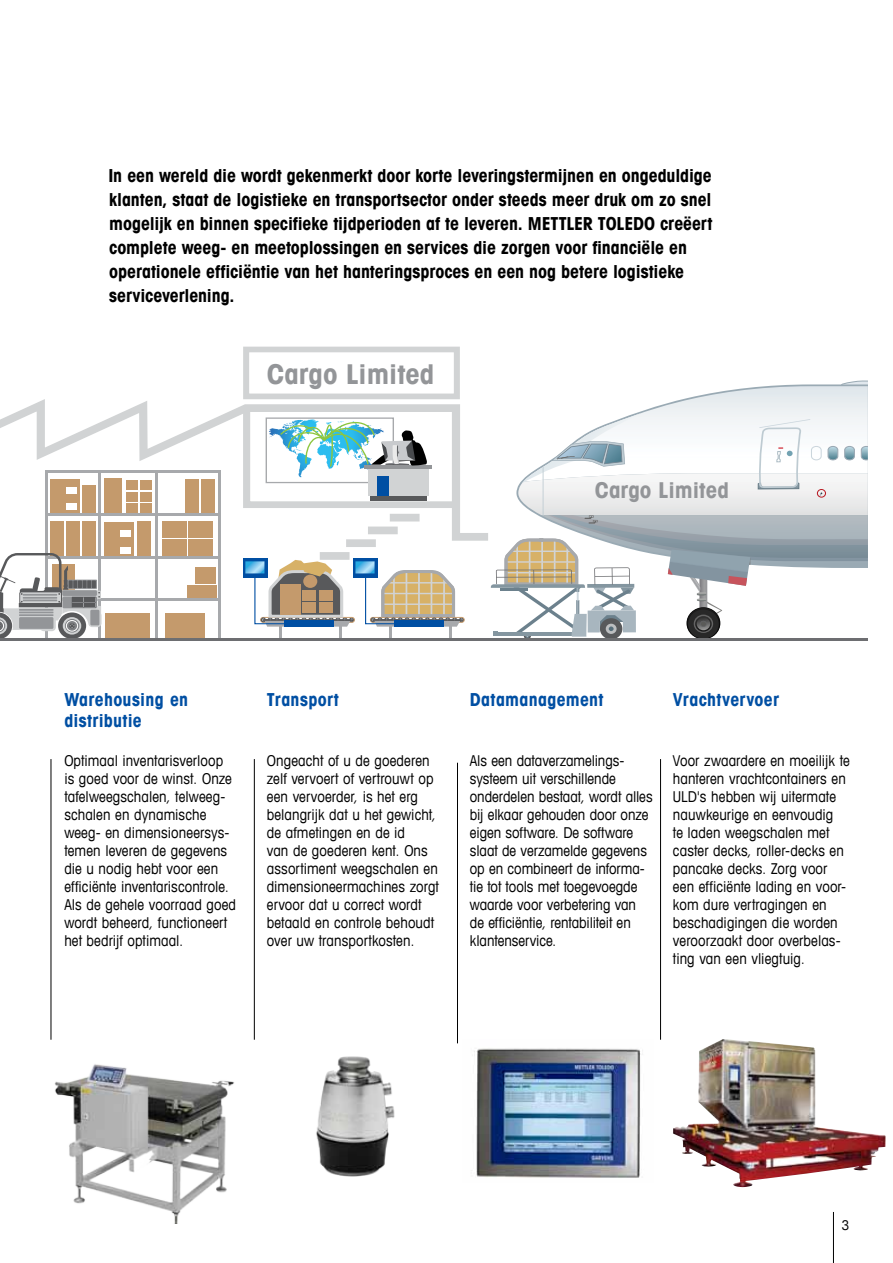
<style>
.page{position:relative;width:893px;height:1263px;background:#fff}
.page>*{position:absolute;margin:0;border:0;box-sizing:border-box;transform-origin:0 0}
.t1{font:700 condensed 27.45px "Avant Garde Com";color:#939598;scale:1.06 1}
.t2{font:700 condensed 21.9px "Avant Garde Com";color:#939598;scale:1.06 1}
.t3{font:700 condensed 18px/24px "Avant Garde Com";letter-spacing:-.005em;color:#000}
.t4{font:700 condensed 18px/21px "Avant Garde Com";letter-spacing:.015em;color:#004fa3}
.t5{font:condensed 15px/18px "Avant Garde Com";letter-spacing:.005em;color:#000}
.t6{font:condensed 13.5px "Avant Garde Com";color:#000}
</style>
<div class="page">
<hr style="left:833px;top:1212px;width:1px;height:51px;background:#000">
<img style="left:54px;top:1064px;width:180px;height:160px">
<div style="left:320px;top:552px;width:30px;height:8px;background:#d1d3d4"></div>
<svg style="left:0;top:399px;width:488px;height:145px"></svg>
<hr style="left:279px;top:620px;width:3px;height:20px;background:#a7a9ac">
<hr style="left:340px;top:621px;width:2px;height:20px;background:#a7a9ac">
<hr style="left:389px;top:620px;width:2px;height:20px;background:#a7a9ac">
<hr style="left:449px;top:621px;width:3px;height:20px;background:#a7a9ac">
<svg style="left:490px;top:380px;width:378px;height:259px"></svg>
<div style="left:243px;top:347px;width:217px;height:52px;border:6px solid #d1d3d4"></div>
<div style="left:390px;top:514px;width:30px;height:8px;background:#d1d3d4"></div>
<div style="left:368px;top:526px;width:30px;height:8px;background:#d1d3d4"></div>
<div style="left:346px;top:539px;width:30px;height:8px;background:#d1d3d4"></div>
<svg style="left:240px;top:400px;width:224px;height:111px"></svg>
<div style="left:353px;top:558px;width:24px;height:19px;background:#004fa3"></div>
<div style="left:243px;top:558px;width:24px;height:19px;background:#004fa3"></div>
<div style="left:378px;top:476px;width:11px;height:19px;background:#004fa3"></div>
<div style="left:187px;top:585px;width:29px;height:13px;background:#c49a6c"></div>
<div style="left:166px;top:626px;width:39px;height:12px;background:#c49a6c"></div>
<div style="left:166px;top:613px;width:39px;height:12px;background:#c49a6c"></div>
<div style="left:106px;top:626px;width:44px;height:12px;background:#c49a6c"></div>
<div style="left:106px;top:613px;width:44px;height:12px;background:#c49a6c"></div>
<div style="left:185px;top:479px;width:14px;height:35px;background:#c49a6c"></div>
<div style="left:201px;top:479px;width:13px;height:35px;background:#c49a6c"></div>
<hr style="left:47px;top:471px;width:173px;height:2px;background:#a7a9ac">
<hr style="left:47px;top:513px;width:173px;height:3px;background:#a7a9ac">
<hr style="left:46px;top:556px;width:174px;height:2px;background:#a7a9ac">
<hr style="left:43px;top:598px;width:177px;height:3px;background:#a7a9ac">
<hr style="left:46px;top:471px;width:2px;height:168px;background:#a7a9ac">
<hr style="left:98px;top:471px;width:2px;height:168px;background:#a7a9ac">
<hr style="left:155px;top:471px;width:2px;height:168px;background:#a7a9ac">
<hr style="left:219px;top:471px;width:2px;height:168px;background:#a7a9ac">
<div style="left:195px;top:568px;width:20px;height:16px;background:#c49a6c"></div>
<div style="left:163px;top:539px;width:24px;height:17px;background:#c49a6c"></div>
<div style="left:188px;top:539px;width:24px;height:17px;background:#c49a6c"></div>
<div style="left:163px;top:521px;width:24px;height:17px;background:#c49a6c"></div>
<div style="left:188px;top:521px;width:24px;height:17px;background:#c49a6c"></div>
<div style="left:50px;top:497px;width:30px;height:16px;background:#c49a6c"></div>
<div style="left:82px;top:485px;width:14px;height:28px;background:#c49a6c"></div>
<div style="left:137px;top:521px;width:13px;height:35px;background:#c49a6c"></div>
<div style="left:104px;top:478px;width:18px;height:34px;background:#c49a6c"></div>
<div style="left:50px;top:479px;width:30px;height:16px;background:#c49a6c"></div>
<div style="left:104px;top:540px;width:30px;height:16px;background:#c49a6c"></div>
<div style="left:104px;top:522px;width:30px;height:16px;background:#c49a6c"></div>
<div style="left:126px;top:503px;width:11px;height:10px;background:#c49a6c"></div>
<div style="left:140px;top:503px;width:12px;height:10px;background:#c49a6c"></div>
<div style="left:126px;top:492px;width:11px;height:9px;background:#c49a6c"></div>
<div style="left:140px;top:492px;width:12px;height:9px;background:#c49a6c"></div>
<div style="left:126px;top:480px;width:11px;height:10px;background:#c49a6c"></div>
<div style="left:140px;top:480px;width:12px;height:10px;background:#c49a6c"></div>
<div style="left:66px;top:487px;width:11px;height:6px;background:#fff"></div>
<div style="left:120px;top:530px;width:11px;height:7px;background:#fff"></div>
<div style="left:120px;top:547px;width:11px;height:7px;background:#fff"></div>
<svg style="left:0;top:502px;width:102px;height:137px"></svg>
<svg style="left:245px;top:560px;width:219px;height:67px"></svg>
<hr style="left:0;top:639px;width:868px;height:2px;background:#6d6e71">
<hr style="left:51px;top:759px;width:1px;height:281px;background:#000">
<hr style="left:254px;top:759px;width:1px;height:281px;background:#000">
<hr style="left:457px;top:763px;width:1px;height:280px;background:#000">
<hr style="left:660px;top:759px;width:1px;height:281px;background:#000">
<img style="left:474px;top:1048px;width:169px;height:130px">
<img style="left:316px;top:1056px;width:79px;height:121px">
<img style="left:673px;top:1039px;width:212px;height:148px">
<p class="t3" style="left:108px;top:163px;width:605px">In een wereld die wordt gekenmerkt door korte leveringstermijnen en ongeduldige klanten, staat de logistieke en transportsector onder steeds meer druk om zo snel mogelijk en binnen specifieke tijdperioden af te leveren. METTLER TOLEDO creëert complete weeg- en meetoplossingen en services die zorgen voor financiële en operationele efficiëntie van het hanteringsproces en een nog betere logistieke serviceverlening.</p>
<h1 class="t1" style="left:267px;top:357px;width:160px">Cargo Limited</h1>
<h2 class="t2" style="left:595px;top:476px;width:128px">Cargo Limited</h2>
<p class="t4" style="left:64px;top:689px;width:125px">Warehousing en distributie</p>
<p class="t5" style="left:64px;top:751px;width:173px">Optimaal inventarisverloop is goed voor de winst. Onze tafelweegschalen, telweeg&shy;schalen en dynamische weeg- en dimensioneersys&shy;temen leveren de gegevens die u nodig hebt voor een efficiënte inventariscontrole.<br>Als de gehele voorraad goed wordt beheerd, functioneert het bedrijf optimaal.</p>
<p class="t4" style="left:267px;top:689px;width:73px">Transport</p>
<p class="t5" style="left:267px;top:751px;width:174px">Ongeacht of u de goederen zelf vervoert of vertrouwt op een vervoerder, is het erg belangrijk dat u het gewicht, de afmetingen en de id<br>van de goederen kent. Ons assortiment weegschalen en dimensioneermachines zorgt ervoor dat u correct wordt betaald en controle behoudt over uw transportkosten.</p>
<p class="t4" style="left:470px;top:689px;width:135px">Datamanagement</p>
<p class="t5" style="left:470px;top:751px;width:184px">Als een dataverzamelings&shy;systeem uit verschillende onderdelen bestaat, wordt alles bij elkaar gehouden door onze eigen software. De software slaat de verzamelde gegevens op en combineert de informa&shy;tie tot tools met toegevoegde waarde voor verbetering van de efficiëntie, rentabiliteit en klantenservice.</p>
<p class="t4" style="left:673px;top:689px;width:108px">Vrachtvervoer</p>
<p class="t5" style="left:673px;top:751px;width:178px">Voor zwaardere en moeilijk te hanteren vrachtcontainers en<br>ULD's hebben wij uitermate nauwkeurige en eenvoudig<br>te laden weegschalen met caster decks, roller-decks en pancake decks. Zorg voor een efficiënte lading en voor&shy;kom dure vertragingen en beschadigingen die worden veroorzaakt door overbelas&shy;ting van een vliegtuig.</p>
<p class="t6" style="left:842px;top:1217px;width:9px">3</p>
</div>
